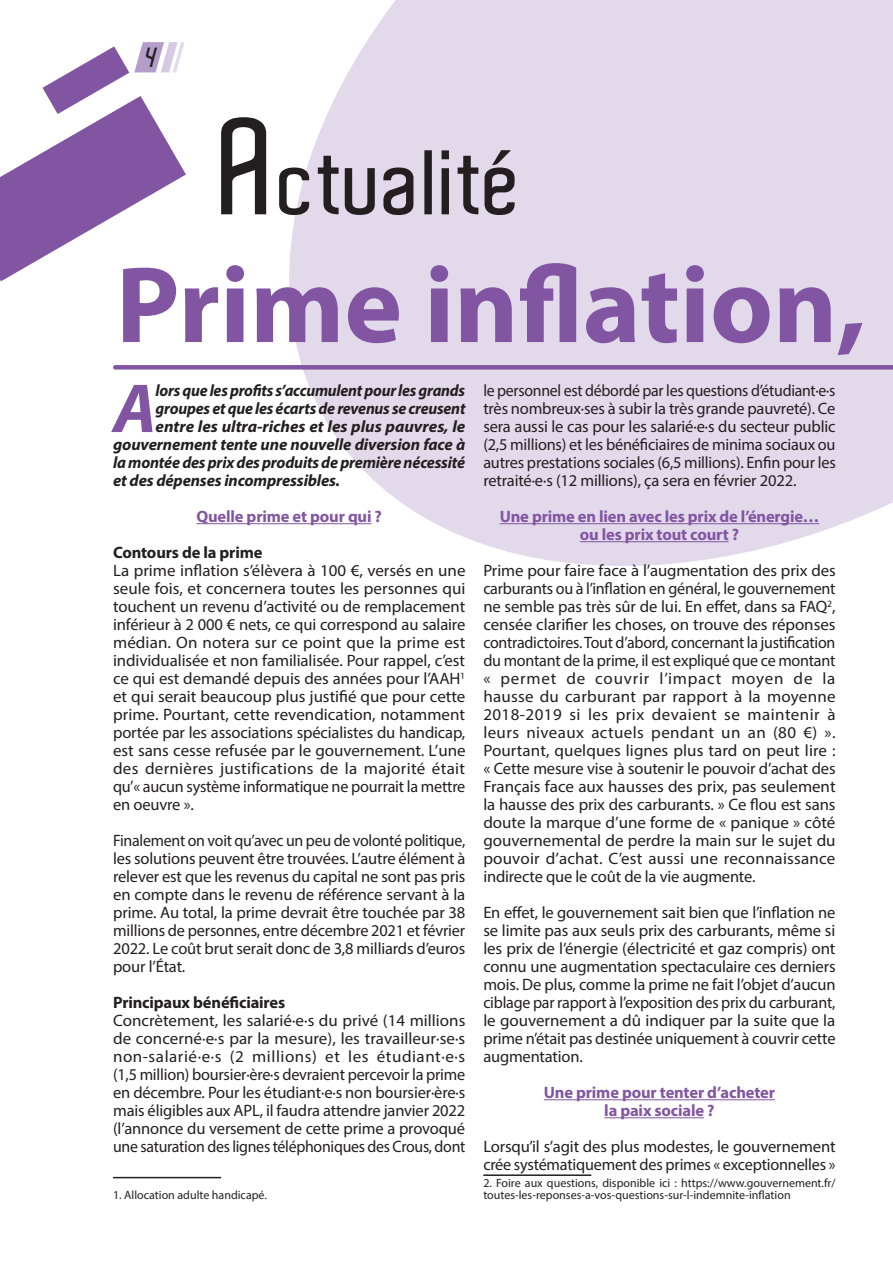
<style>
.page{position:relative;width:893px;height:1263px;background:#fff}
.page>*{position:absolute;margin:0;border:0;box-sizing:border-box;transform-origin:0 0}
.t1{font:700 109.5px "Myriad Pro";color:#8255a2}
.t2{font:600 88.35px "Aldo";color:#231f20}
.t3{font:italic 700 69.9px "Myriad Pro";color:#8255a2}
.t4{font:italic 600 27px "Aldo";color:#231f20}
.t5{font:16.5px/18px "Myriad Pro";letter-spacing:-.01em;color:#231f20;text-align:justify}
.t6{font:16.5px/18px "Myriad Pro";letter-spacing:-.01em;color:#231f20;text-align:justify;scale:.96 1}
.t7{font:italic 700 16.5px "Myriad Pro";letter-spacing:-.015em;color:#231f20}
.t8{font:700 16.5px/18px "Myriad Pro";letter-spacing:-.01em;color:#8255a2;text-align:center}
.t9{font:italic 700 16.5px "Myriad Pro";letter-spacing:-.015em;color:#231f20;scale:.96 1}
.t10{font:700 16.5px "Myriad Pro";letter-spacing:-.01em;color:#231f20}
.t11{font:12px/12px "Myriad Pro";color:#231f20}
.s1{font-size:132.45px}
</style>
<div class="page">
<svg style="left:221px;top:0;width:672px;height:566px;fill:#e2d9eb"></svg>
<svg style="left:0;top:42px;width:186px;height:239px"></svg>
<div style="left:115px;top:365px;width:778px;height:5px;background:#8255a2"></div>
<hr style="left:196px;top:523px;width:175px;height:1px;background:#8255a2">
<hr style="left:113px;top:1177px;width:108px;height:1px;background:#231f20">
<hr style="left:500px;top:523px;width:319px;height:1px;background:#8255a2">
<hr style="left:580px;top:541px;width:149px;height:1px;background:#8255a2">
<hr style="left:544px;top:1099px;width:231px;height:1px;background:#8255a2">
<hr style="left:604px;top:1117px;width:100px;height:1px;background:#8255a2">
<hr style="left:483px;top:1174px;width:108px;height:2px;background:#231f20">
<h3 class="t4" style="left:143px;top:43px;width:22px">4</h3>
<h2 class="t2" style="left:221px;top:133px;width:304px"><span class="s1">A</span>ctualité</h2>
<h1 class="t1" style="left:116px;top:234px;width:751px">Prime inflation,</h1>
<h3 class="t3" style="left:113px;top:363px;width:45px">A</h3>
<p class="t9" style="left:156px;top:380px;width:324px">lors que les profits s’accumulent pour les grands</p>
<p class="t6" style="left:483px;top:381px;width:369px">le personnel est débordé par les questions d’étudiant·e·s très nombreux·ses à subir la très grande pauvreté). Ce sera aussi le cas pour les salarié·e·s du secteur public (2,5 millions) et les bénéficiaires de minima sociaux ou autres prestations sociales (6,5 millions). Enfin pour les retraité·e·s (12 millions), ça sera en février 2022.</p>
<p class="t8" style="left:500px;top:507px;width:321px">Une prime en lien avec les prix de l’énergie… ou les prix tout court ?</p>
<p class="t5" style="left:483px;top:561px;width:354px">Prime pour faire face à l’augmentation des prix des carburants ou à l’inflation en général, le gouvernement ne semble pas très sûr de lui. En effet, dans sa FAQ<sup>2</sup>, censée clarifier les choses, on trouve des réponses contradictoires. Tout d’abord, concernant la justification du montant de la prime, il est expliqué que ce montant « permet de couvrir l’impact moyen de la hausse du carburant par rapport à la moyenne 2018-2019 si les prix devaient se maintenir à leurs niveaux actuels pendant un an (80 €) ».<br>Pourtant, quelques lignes plus tard on peut lire : « Cette mesure vise à soutenir le pouvoir d’achat des Français face aux hausses des prix, pas seulement la hausse des prix des carburants. » Ce flou est sans doute la marque d’une forme de « panique » côté gouvernemental de perdre la main sur le sujet du pouvoir d’achat. C’est aussi une reconnaissance indirecte que le coût de la vie augmente.</p>
<p class="t5" style="left:483px;top:903px;width:354px">En effet, le gouvernement sait bien que l’inflation ne se limite pas aux seuls prix des carburants, même si les prix de l’énergie (électricité et gaz compris) ont connu une augmentation spectaculaire ces derniers mois. De plus, comme la prime ne fait l’objet d’aucun ciblage par rapport à l’exposition des prix du carburant, le gouvernement a dû indiquer par la suite que la prime n’était pas destinée uniquement à couvrir cette augmentation.</p>
<p class="t8" style="left:544px;top:1083px;width:233px">Une prime pour tenter d’acheter la paix sociale ?</p>
<p class="t5" style="left:483px;top:1137px;width:354px">Lorsqu’il s’agit des plus modestes, le gouvernement crée systématiquement des primes « exceptionnelles »</p>
<p class="t11" style="left:483px;top:1177px;width:354px">2. Foire aux questions, disponible ici : https://www.gouvernement.fr/ toutes-les-reponses-a-vos-questions-sur-l-indemnite-inflation</p>
<p class="t9" style="left:156px;top:398px;width:324px">groupes et que les écarts de revenus se creusent</p>
<p class="t7" style="left:156px;top:416px;width:311px">entre les ultra-riches et les plus pauvres, le</p>
<p class="t7" style="left:113px;top:434px;width:354px">gouvernement tente une nouvelle diversion face à</p>
<p class="t7" style="left:113px;top:452px;width:353px">la montée des prix des produits de première nécessité</p>
<p class="t7" style="left:113px;top:470px;width:229px">et des dépenses incompressibles.</p>
<p class="t8" style="left:196px;top:507px;width:187px">Quelle prime et pour qui ?</p>
<p class="t10" style="left:113px;top:542px;width:151px">Contours de la prime</p>
<p class="t5" style="left:113px;top:561px;width:354px">La prime inflation s’élèvera à 100 €, versés en une seule fois, et concernera toutes les personnes qui touchent un revenu d’activité ou de remplacement inférieur à 2 000 € nets, ce qui correspond au salaire médian. On notera sur ce point que la prime est individualisée et non familialisée. Pour rappel, c’est ce qui est demandé depuis des années pour l’AAH<sup>1 </sup>et qui serait beaucoup plus justifié que pour cette prime. Pourtant, cette revendication, notamment portée par les associations spécialistes du handicap, est sans cesse refusée par le gouvernement. L’une des dernières justifications de la majorité était qu’« aucun système informatique ne pourrait la mettre en oeuvre ».</p>
<p class="t6" style="left:113px;top:831px;width:368px">Finalement on voit qu’avec un peu de volonté politique, les solutions peuvent être trouvées. L’autre élément à relever est que les revenus du capital ne sont pas pris en compte dans le revenu de référence servant à la prime. Au total, la prime devrait être touchée par 38 millions de personnes, entre décembre 2021 et février 2022. Le coût brut serait donc de 3,8 milliards d’euros pour l’État.</p>
<p class="t10" style="left:113px;top:992px;width:174px">Principaux bénéficiaires</p>
<p class="t5" style="left:113px;top:1011px;width:354px">Concrètement, les salarié·e·s du privé (14 millions de concerné·e·s par la mesure), les travailleur·se·s non-salarié·e·s (2 millions) et les étudiant·e·s (1,5 million) boursier·ère·s devraient percevoir la prime en décembre. Pour les étudiant·e·s non boursier·ère·s mais éligibles aux APL, il faudra attendre janvier 2022 (l’annonce du versement de cette prime a provoqué une saturation des lignes téléphoniques des Crous, dont</p>
<p class="t11" style="left:113px;top:1189px;width:155px">1. Allocation adulte handicapé.</p>
</div>
